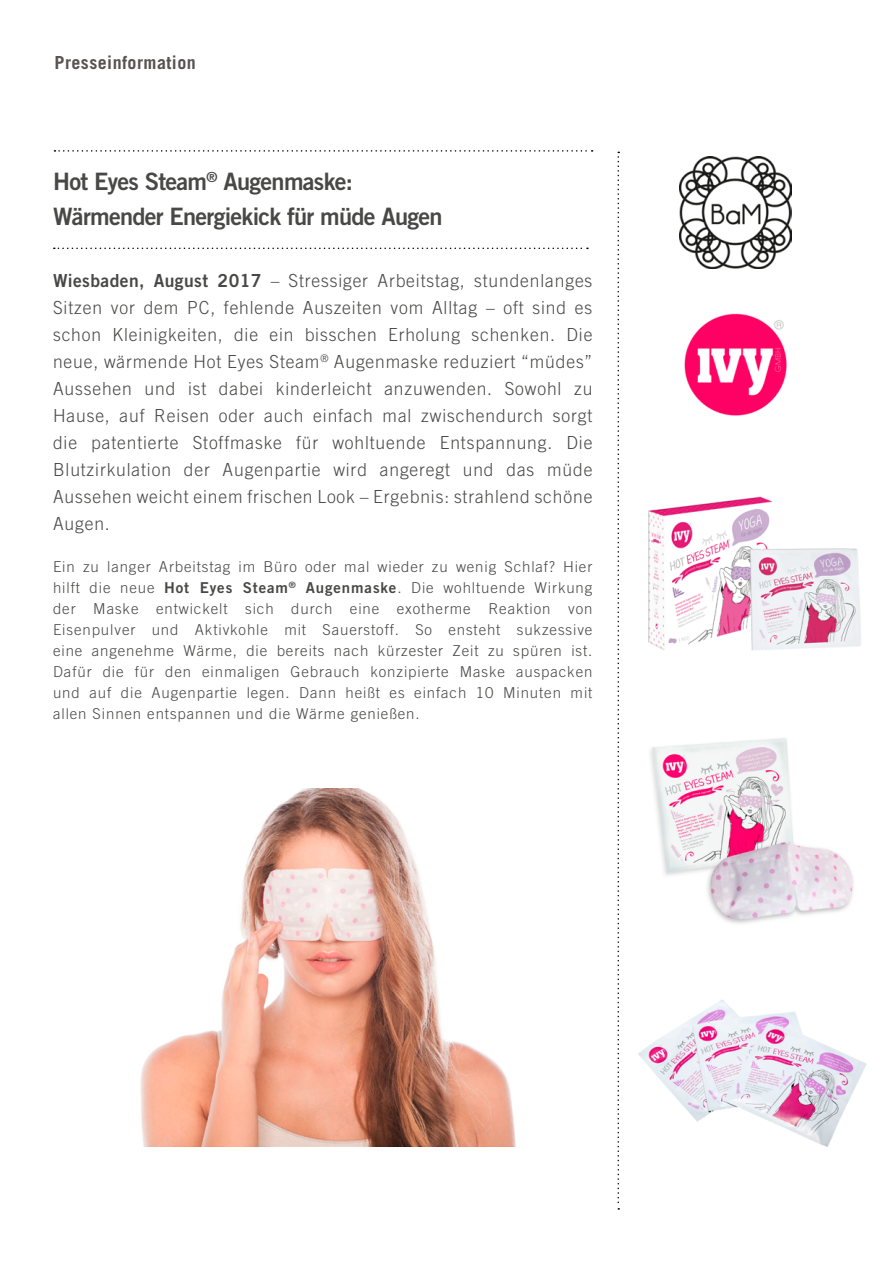
<style>
.page{position:relative;width:893px;height:1263px;background:#fff}
.page>*{position:absolute;margin:0;border:0;box-sizing:border-box;transform-origin:0 0}
.t1{font:24px/35.5px "Trade Gothic LT Bold Two";letter-spacing:-.03em;color:#484847}
.t2{font:300 18px/27px "Trade Gothic LT";letter-spacing:.05em;color:#484847;text-align:justify}
.t3{font:700 18px "Trade Gothic LT";letter-spacing:.025em;color:#585353}
.t4{font:300 15px/21px "Trade Gothic LT";letter-spacing:.06em;color:#484847;text-align:justify}
.s1{font-family:"Trade Gothic LT Bold Two";font-weight:400}
</style>
<div class="page">
<svg style="left:54px;top:150px;width:539px;height:2px"></svg>
<svg style="left:54px;top:248px;width:534px;height:1px"></svg>
<svg style="left:617px;top:152px;width:2px;height:1057px"></svg>
<img style="left:680px;top:157px;width:112px;height:111px">
<img style="left:140px;top:788px;width:376px;height:359px">
<img style="left:648px;top:496px;width:213px;height:155px">
<img style="left:650px;top:738px;width:204px;height:186px">
<img style="left:684px;top:313px;width:103px;height:103px">
<img style="left:638px;top:1000px;width:229px;height:147px">
<p class="t3" style="left:55px;top:51px;width:143px">Presseinformation</p>
<h1 class="t1" style="left:53px;top:163px;width:391px">Hot Eyes Steam<sup>®</sup> Augenmaske:<br>Wärmender Energiekick für müde Augen</h1>
<p class="t2" style="left:53px;top:267px;width:541px"><span class="s1">Wiesbaden, August 2017</span> – Stressiger Arbeitstag, stundenlanges Sitzen vor dem PC, fehlende Auszeiten vom Alltag – oft sind es schon Kleinigkeiten, die ein bisschen Erholung schenken. Die neue, wärmende Hot Eyes Steam<sup>®</sup> Augenmaske reduziert “müdes” Aussehen und ist dabei kinderleicht anzuwenden. Sowohl zu Hause, auf Reisen oder auch einfach mal zwischendurch sorgt die patentierte Stoffmaske für wohltuende Entspannung. Die Blutzirkulation der Augenpartie wird angeregt und das müde Aussehen weicht einem frischen Look – Ergebnis: strahlend schöne Augen.</p>
<p class="t4" style="left:53px;top:556px;width:541px">Ein zu langer Arbeitstag im Büro oder mal wieder zu wenig Schlaf? Hier hilft die neue <span class="s1">Hot Eyes Steam</span><sup>®</sup> <span class="s1">Augenmaske</span>. Die wohltuende Wirkung der Maske entwickelt sich durch eine exotherme Reaktion von Eisenpulver und Aktivkohle mit Sauerstoff. So ensteht sukzessive eine angenehme Wärme, die bereits nach kürzester Zeit zu spüren ist.<br>Dafür die für den einmaligen Gebrauch konzipierte Maske auspacken und auf die Augenpartie legen. Dann heißt es einfach 10 Minuten mit allen Sinnen entspannen und die Wärme genießen.</p>
</div>
